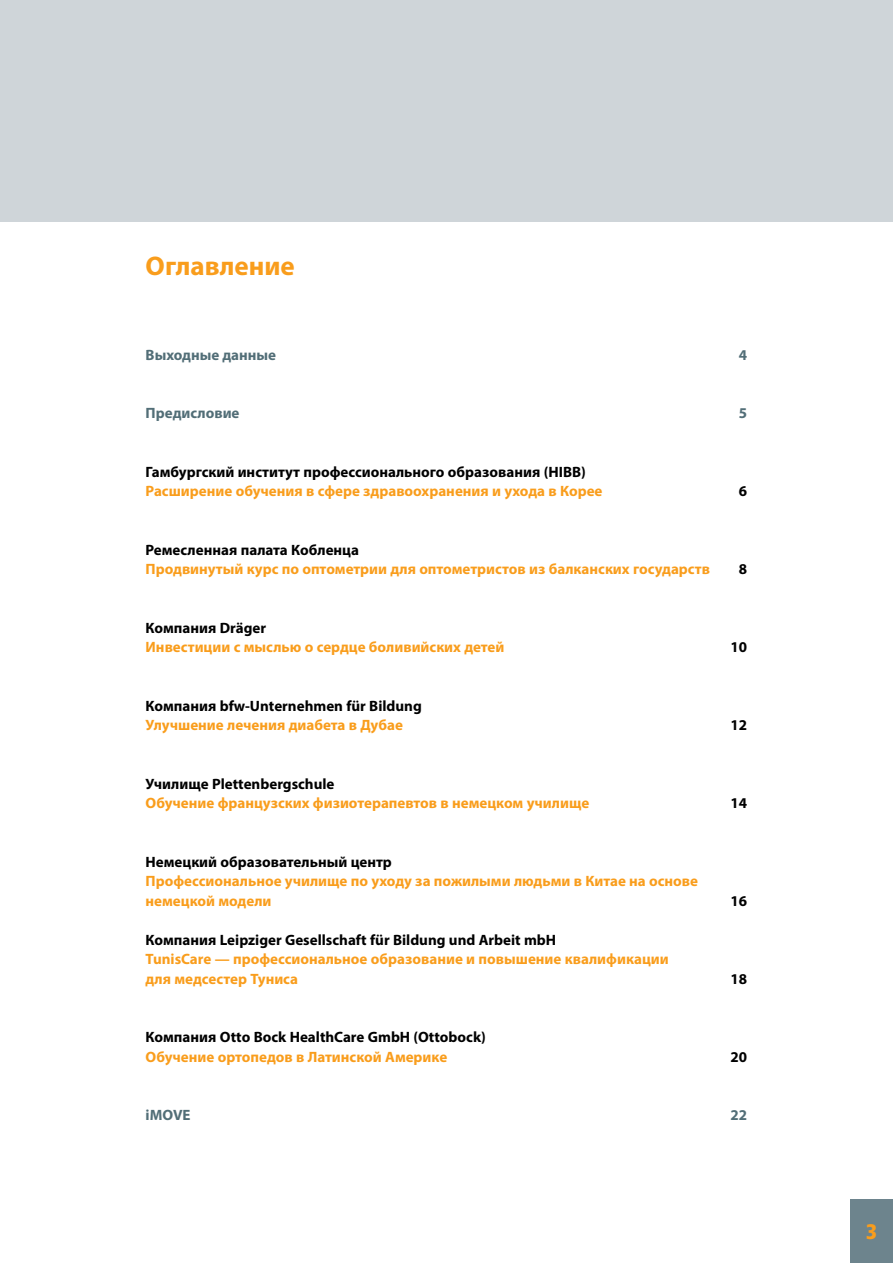
<style>
.page{position:relative;width:893px;height:1263px;background:#fff}
.page>*{position:absolute;margin:0;border:0;box-sizing:border-box;transform-origin:0 0}
.t1{font:700 27px "Myriad Pro";color:#f99d1c}
.t2{font:21px "Transit Fr Pos OT Bld";color:#f99d1c}
.t3{font:700 15px/19.5px "Myriad Pro";color:#f99d1c}
.t4{font:700 15px "Myriad Pro";color:#000}
.t5{font:700 15px "Myriad Pro";color:#526e77}
</style>
<div class="page">
<div style="left:850px;top:1199px;width:43px;height:64px;background:#6d848d"></div>
<div style="left:0;top:0;width:893px;height:221px;background:#cfd5d9"></div>
<h1 class="t1" style="left:146px;top:249px;width:151px">Оглавление</h1>
<p class="t5" style="left:146px;top:345px;width:132px">Выходные данные</p>
<p class="t5" style="left:739px;top:345px;width:10px">4</p>
<p class="t5" style="left:146px;top:403px;width:95px">Предисловие</p>
<p class="t5" style="left:739px;top:403px;width:10px">5</p>
<p class="t4" style="left:146px;top:462px;width:442px">Гамбургский институт профессионального образования (HIBB)</p>
<p class="t3" style="left:146px;top:481px;width:458px">Расширение обучения в сфере здравоохранения и ухода в Корее</p>
<p class="t4" style="left:739px;top:481px;width:10px">6</p>
<p class="t4" style="left:146px;top:540px;width:215px">Ремесленная палата Кобленца</p>
<p class="t3" style="left:146px;top:559px;width:566px">Продвинутый курс по оптометрии для оптометристов из балканских государств</p>
<p class="t4" style="left:739px;top:559px;width:10px">8</p>
<p class="t4" style="left:146px;top:618px;width:122px">Компания Dräger</p>
<p class="t3" style="left:146px;top:637px;width:360px">Инвестиции с мыслью о сердце боливийских детей</p>
<p class="t4" style="left:730px;top:637px;width:18px">10</p>
<p class="t4" style="left:146px;top:696px;width:278px">Компания bfw-Unternehmen für Bildung</p>
<p class="t3" style="left:146px;top:715px;width:259px">Улучшение лечения диабета в Дубае</p>
<p class="t4" style="left:730px;top:715px;width:18px">12</p>
<p class="t4" style="left:146px;top:774px;width:190px">Училище Plettenbergschule</p>
<p class="t3" style="left:146px;top:793px;width:445px">Обучение французских физиотерапевтов в немецком училище</p>
<p class="t4" style="left:730px;top:793px;width:18px">14</p>
<p class="t4" style="left:146px;top:852px;width:248px">Немецкий образовательный центр</p>
<p class="t3" style="left:146px;top:871px;width:554px">Профессиональное училище по уходу за пожилыми людьми в Китае на основе немецкой модели</p>
<p class="t4" style="left:146px;top:930px;width:412px">Компания Leipziger Gesellschaft für Bildung und Arbeit mbH</p>
<p class="t3" style="left:146px;top:949px;width:525px">TunisCare — профессиональное образование и повышение квалификации для медсестер Туниса</p>
<p class="t4" style="left:730px;top:891px;width:18px">16</p>
<p class="t4" style="left:730px;top:969px;width:18px">18</p>
<p class="t4" style="left:146px;top:1027px;width:342px">Компания Otto Bock HealthCare GmbH (Ottobock)</p>
<p class="t3" style="left:146px;top:1047px;width:303px">Обучение ортопедов в Латинской Америке</p>
<p class="t4" style="left:730px;top:1047px;width:18px">20</p>
<p class="t5" style="left:146px;top:1105px;width:46px">iMOVE</p>
<p class="t5" style="left:730px;top:1105px;width:18px">22</p>
<h2 class="t2" style="left:866px;top:1220px;width:12px">3</h2>
</div>
